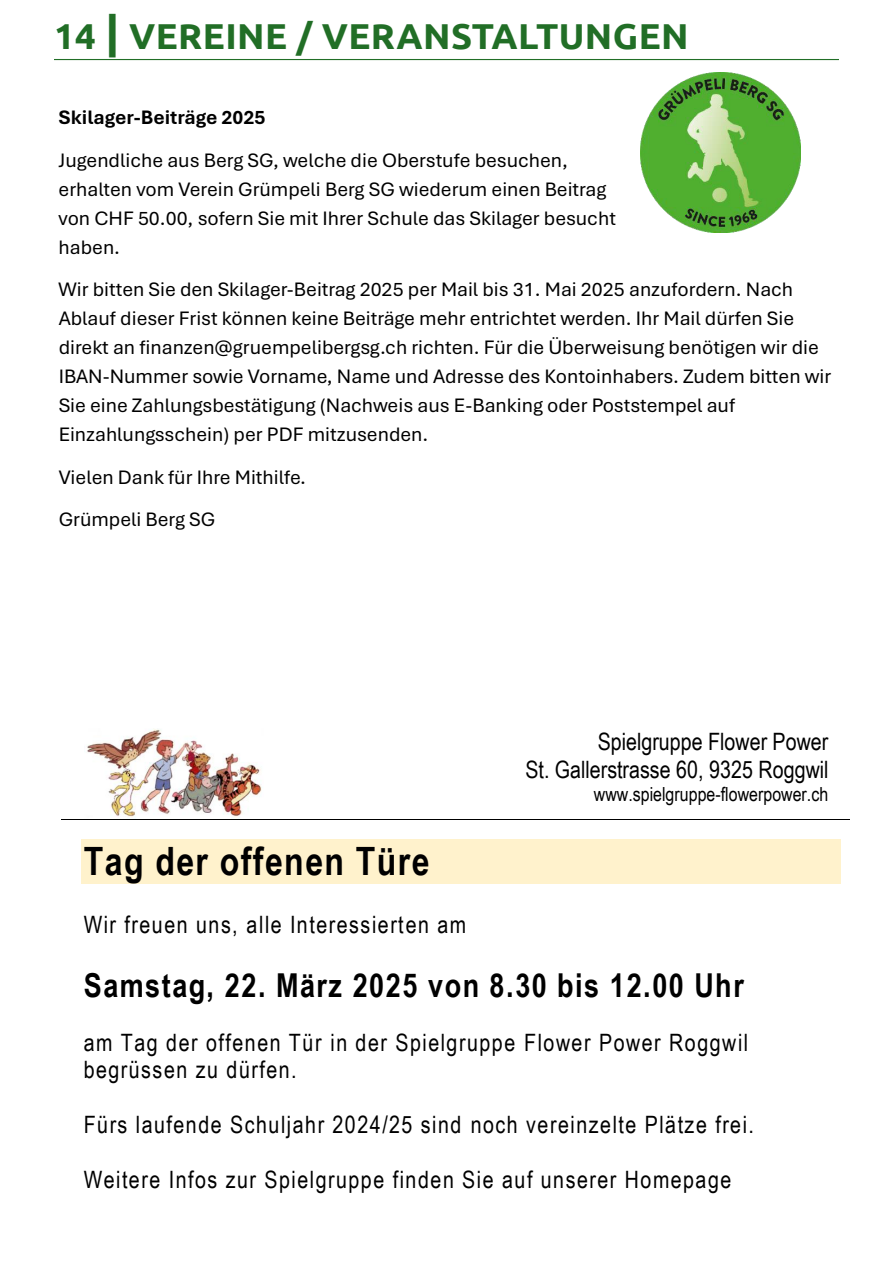
<style>
.page{position:relative;width:893px;height:1263px;background:#fff}
.page>*{position:absolute;margin:0;border:0;box-sizing:border-box;transform-origin:0 0}
.t1{font:700 39px "Arial Narrow";letter-spacing:.035em;color:#000}
.t2{font:700 36px "Ubuntu";letter-spacing:.01em;color:#216e26}
.t3{font:700 33px "Arial Narrow";letter-spacing:.045em;color:#000}
.t4{font:24px/27.6px "Arial Narrow";letter-spacing:.06em;color:#000}
.t5{font:24px/27.6px "Arial Narrow";color:#000;text-align:right}
.t6{font:20.55px/29px "Aptos";color:#000}
.t7{font:19.5px "Arial Narrow";color:#000}
.s1{font-style:inherit}
.s2{font-size:45px}
.s3{font-weight:700}
</style>
<div class="page">
<hr style="left:54px;top:59px;width:785px;height:1px;background:#216e26">
<img style="left:641px;top:72px;width:160px;height:160px">
<hr style="left:61px;top:819px;width:299px;height:1px;background:#000">
<hr style="left:360px;top:819px;width:489px;height:1px;background:#000">
<img style="left:87px;top:729px;width:175px;height:89px">
<div style="left:82px;top:839px;width:759px;height:44px;background:#fff2cc"></div>
<h2 class="t2" style="left:54px;top:13px;width:636px"><span class="s1">14</span> <span class="s2">|</span> VEREINE / VERANSTALTUNGEN</h2>
<p class="t6" style="left:59px;top:95px;width:511px;line-height:42.6px"><span class="s3">Skilager-Beiträge 2025<br></span>Jugendliche aus Berg SG, welche die Oberstufe besuchen,</p>
<p class="t6" style="left:59px;top:174px;width:559px">erhalten vom Verein Grümpeli Berg SG wiederum einen Beitrag von CHF 50.00, sofern Sie mit Ihrer Schule das Skilager besucht haben.</p>
<p class="t6" style="left:59px;top:274px;width:774px">Wir bitten Sie den Skilager-Beitrag 2025 per Mail bis 31. Mai 2025 anzufordern. Nach Ablauf dieser Frist können keine Beiträge mehr entrichtet werden. Ihr Mail dürfen Sie direkt an finanzen@gruempelibergsg.ch richten. Für die Überweisung benötigen wir die IBAN-Nummer sowie Vorname, Name und Adresse des Kontoinhabers. Zudem bitten wir Sie eine Zahlungsbestätigung (Nachweis aus E-Banking oder Poststempel auf Einzahlungsschein) per PDF mitzusenden.</p>
<p class="t6" style="left:59px;top:455px;width:249px;line-height:42.6px">Vielen Dank für Ihre Mithilfe.<br>Grümpeli Berg SG</p>
<p class="t5" style="left:525px;top:727px;width:305px">Spielgruppe Flower Power<br>St. Gallerstrasse 60, 9325 Roggwil</p>
<p class="t7" style="left:594px;top:780px;width:236px">www.spielgruppe-flowerpower.ch</p>
<p class="t1" style="left:84px;top:832px;width:347px">Tag der offenen Türe</p>
<p class="t4" style="left:84px;top:910px;width:384px">Wir freuen uns, alle Interessierten am</p>
<p class="t3" style="left:84px;top:960px;width:662px">Samstag, 22. März 2025 von 8.30 bis 12.00 Uhr</p>
<p class="t4" style="left:84px;top:1027px;width:666px">am Tag der offenen Tür in der Spielgruppe Flower Power Roggwil begrüssen zu dürfen.</p>
<p class="t4" style="left:84px;top:1110px;width:672px">Fürs laufende Schuljahr 2024/25 sind noch vereinzelte Plätze frei.</p>
<p class="t4" style="left:84px;top:1165px;width:649px">Weitere Infos zur Spielgruppe finden Sie auf unserer Homepage</p>
</div>
